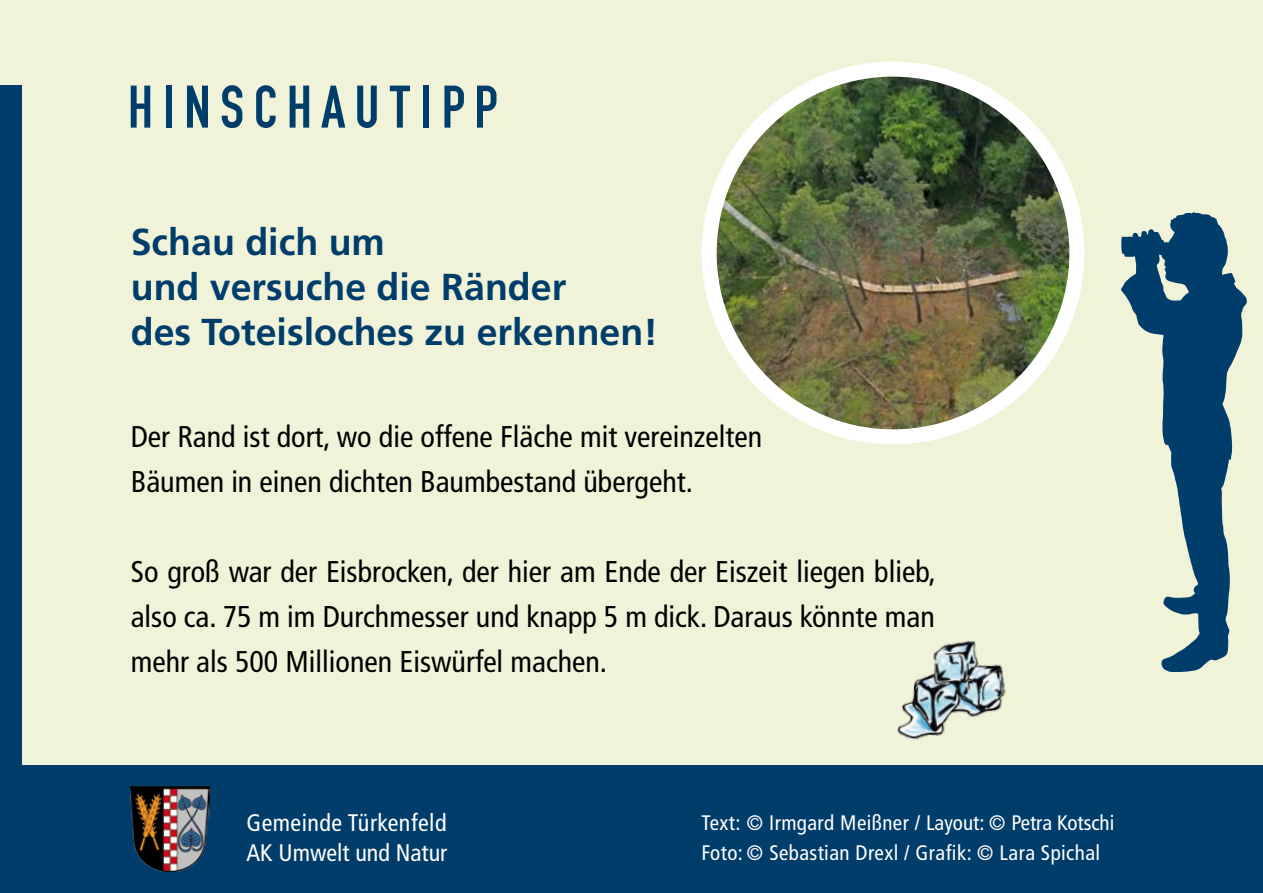
<style>
.page{position:relative;width:1263px;height:893px;background:#f0f3d8}
.page>*{position:absolute;margin:0;border:0;box-sizing:border-box;transform-origin:0 0}
.t1{font:63px "DIN 1451 Engschrift Regular";letter-spacing:.14em;color:#003d6a}
.t2{font:700 37.5px/45px "Frutiger LT Std";color:#003d6a}
.t3{font:condensed 30px/45px "Frutiger LT Std";color:#000}
.t4{font:condensed 24px/30px "Frutiger LT Std";letter-spacing:.01em;color:#fff}
.t5{font:condensed 21px/30px "Frutiger LT Std";letter-spacing:.02em;color:#fff}
</style>
<div class="page">
<div style="left:0;top:85px;width:21px;height:808px;background:#003d6a"></div>
<div style="left:21px;top:765px;width:1242px;height:128px;background:#003d6a"></div>
<img style="left:131px;top:787px;width:78px;height:85px">
<img style="left:897px;top:640px;width:109px;height:100px">
<img style="left:709px;top:69px;width:368px;height:368px;border-radius:184px">
<div style="left:702px;top:62px;width:382px;height:382px;border:15px solid #fff;border-radius:50%"></div>
<svg style="left:1121px;top:212px;width:126px;height:460px"></svg>
<h1 class="t1" style="left:127px;top:70px;width:371px">HINSCHAUTIPP</h1>
<p class="t2" style="left:131px;top:219px;width:529px">Schau dich um<br>und versuche die Ränder<br>des Toteisloches zu erkennen!</p>
<p class="t3" style="left:131px;top:414px;width:633px">Der Rand ist dort, wo die offene Fläche mit vereinzelten<br>Bäumen in einen dichten Baumbestand übergeht.</p>
<p class="t3" style="left:131px;top:549px;width:807px;text-align:justify">So groß war der Eisbrocken, der hier am Ende der Eiszeit liegen blieb, also ca. 75 m im Durchmesser und knapp 5 m dick. Daraus könnte man mehr als 500 Millionen Eiswürfel machen.</p>
<p class="t4" style="left:246px;top:807px;width:202px">Gemeinde Türkenfeld<br>AK Umwelt und Natur</p>
<p class="t5" style="left:702px;top:808px;width:414px">Text: © Irmgard Meißner / Layout: © Petra Kotschi<br>Foto: © Sebastian Drexl / Grafik: © Lara Spichal</p>
</div>
